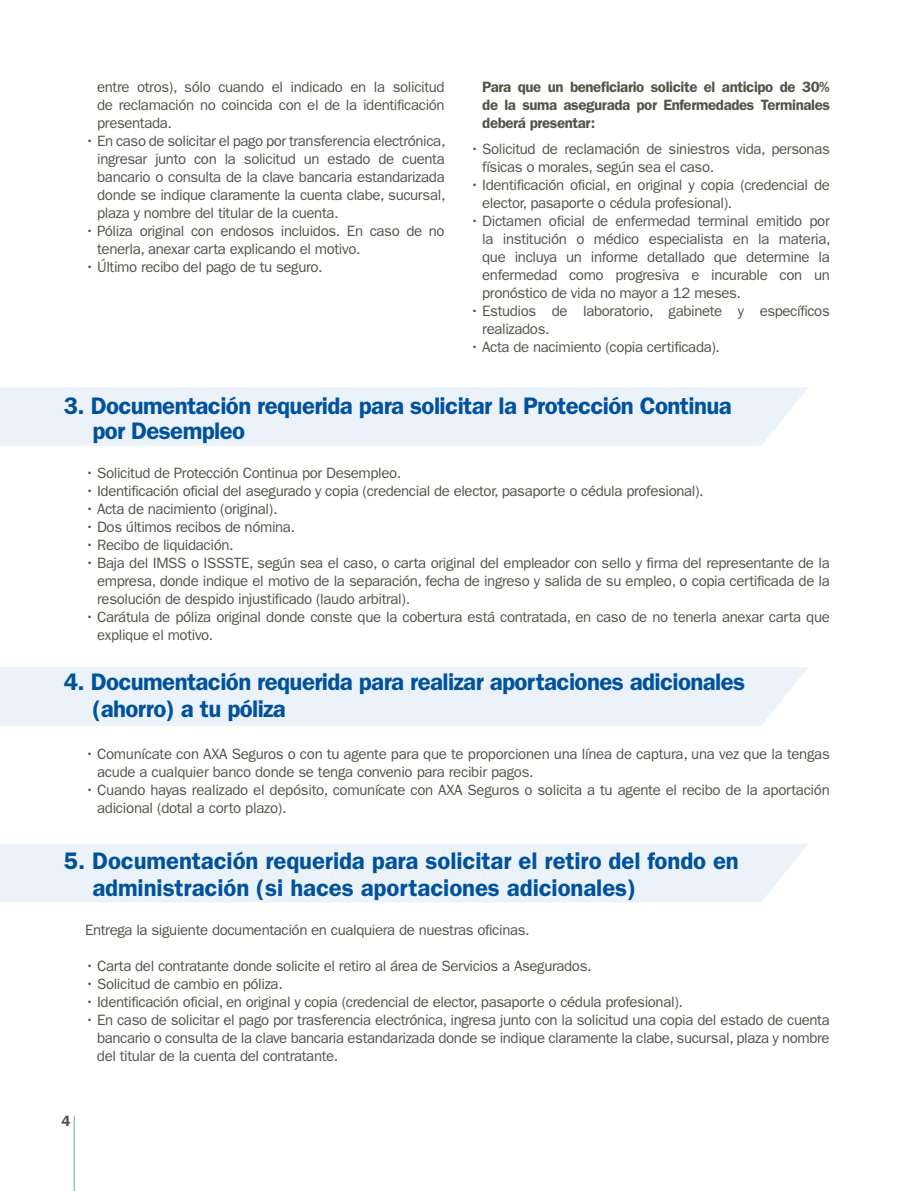
<style>
.page{position:relative;width:915px;height:1191px;background:#fff}
.page>*{position:absolute;margin:0;border:0;box-sizing:border-box;transform-origin:0 0}
.t1{font:600 24px/25.5px "ITC Franklin Gothic Std";letter-spacing:-.025em;color:#00529c}
.t2{font:600 24px/27px "ITC Franklin Gothic Std";letter-spacing:-.005em;color:#00529c}
.t3{font:15px/18px "ITC Franklin Gothic Std";letter-spacing:-.025em;color:#54534a}
.t4{font:600 15px/18px "ITC Franklin Gothic Std";letter-spacing:-.025em;color:#54534a;text-align:justify}
</style>
<div class="page">
<hr style="left:74px;top:1116px;width:1px;height:75px;background:#5da9dd">
<div style="left:0;top:387px;width:808px;height:59px;background:#ecf2fa"></div>
<div style="left:0;top:667px;width:808px;height:58px;background:#ecf2fa"></div>
<div style="left:0;top:844px;width:808px;height:58px;background:#ecf2fa"></div>
<p class="t3" style="left:97px;top:78px;width:349px;text-align:justify">entre otros), sólo cuando el indicado en la solicitud de reclamación no coincida con el de la identificación presentada.</p>
<p class="t3" style="left:97px;top:132px;width:350px;text-align:justify;text-indent:-12px">• En caso de solicitar el pago por transferencia electrónica, ingresar junto con la solicitud un estado de cuenta bancario o consulta de la clave bancaria estandarizada donde se indique claramente la cuenta clabe, sucursal, plaza y nombre del titular de la cuenta.</p>
<p class="t3" style="left:97px;top:222px;width:349px;text-indent:-12px">• Póliza original con endosos incluidos. En caso de no tenerla, anexar carta explicando el motivo.</p>
<p class="t3" style="left:85px;top:258px;width:239px">• Último recibo del pago de tu seguro.</p>
<p class="t4" style="left:482px;top:78px;width:349px">Para que un beneficiario solicite el anticipo de 30% de la suma asegurada por Enfermedades Terminales deberá presentar:</p>
<p class="t3" style="left:482px;top:140px;width:349px;text-indent:-12px">• Solicitud de reclamación de siniestros vida, personas físicas o morales, según sea el caso.</p>
<p class="t3" style="left:482px;top:176px;width:349px;text-indent:-12px">• Identificación oficial, en original y copia (credencial de elector, pasaporte o cédula profesional).</p>
<p class="t3" style="left:482px;top:212px;width:350px;text-align:justify;text-indent:-12px">• Dictamen oficial de enfermedad terminal emitido por la institución o médico especialista en la materia, que incluya un informe detallado que determine la enfermedad como progresiva e incurable con un pronóstico de vida no mayor a 12 meses.</p>
<p class="t3" style="left:482px;top:302px;width:349px;text-indent:-12px">• Estudios de laboratorio, gabinete y específicos realizados.</p>
<p class="t3" style="left:470px;top:338px;width:251px">• Acta de nacimiento (copia certificada).</p>
<h1 class="t1" style="left:92px;top:393px;width:640px;text-indent:-29px">3. Documentación requerida para solicitar la Protección Continua por Desempleo</h1>
<p class="t3" style="left:85px;top:464px;width:318px">• Solicitud de Protección Continua por Desempleo.</p>
<p class="t3" style="left:85px;top:482px;width:620px">• Identificación oficial del asegurado y copia (credencial de elector, pasaporte o cédula profesional).</p>
<p class="t3" style="left:85px;top:500px;width:194px">• Acta de nacimiento (original).</p>
<p class="t3" style="left:85px;top:518px;width:211px">• Dos últimos recibos de nómina.</p>
<p class="t3" style="left:85px;top:536px;width:150px">• Recibo de liquidación.</p>
<p class="t3" style="left:97px;top:554px;width:734px;text-align:justify;text-indent:-12px">• Baja del IMSS o ISSSTE, según sea el caso, o carta original del empleador con sello y firma del representante de la empresa, donde indique el motivo de la separación, fecha de ingreso y salida de su empleo, o copia certificada de la resolución de despido injustificado (laudo arbitral).</p>
<p class="t3" style="left:97px;top:608px;width:734px;text-indent:-12px">• Carátula de póliza original donde conste que la cobertura está contratada, en caso de no tenerla anexar carta que explique el motivo.</p>
<h1 class="t1" style="left:92px;top:668px;width:654px;line-height:27px;text-indent:-28px">4. Documentación requerida para realizar aportaciones adicionales (ahorro) a tu póliza</h1>
<p class="t3" style="left:97px;top:745px;width:734px;text-indent:-12px">• Comunícate con AXA Seguros o con tu agente para que te proporcionen una línea de captura, una vez que la tengas acude a cualquier banco donde se tenga convenio para recibir pagos.</p>
<p class="t3" style="left:97px;top:781px;width:734px;text-indent:-12px">• Cuando hayas realizado el depósito, comunícate con AXA Seguros o solicita a tu agente el recibo de la aportación adicional (dotal a corto plazo).</p>
<h1 class="t2" style="left:92px;top:847px;width:648px;text-indent:-28px">5. Documentación requerida para solicitar el retiro del fondo en administración (si haces aportaciones adicionales)</h1>
<p class="t3" style="left:85px;top:921px;width:446px">Entrega la siguiente documentación en cualquiera de nuestras oficinas.</p>
<p class="t3" style="left:85px;top:957px;width:508px">• Carta del contratante donde solicite el retiro al área de Servicios a Asegurados.</p>
<p class="t3" style="left:85px;top:975px;width:199px">• Solicitud de cambio en póliza.</p>
<p class="t3" style="left:85px;top:993px;width:599px">• Identificación oficial, en original y copia (credencial de elector, pasaporte o cédula profesional).</p>
<p class="t3" style="left:97px;top:1011px;width:734px;text-align:justify;text-indent:-12px">• En caso de solicitar el pago por trasferencia electrónica, ingresa junto con la solicitud una copia del estado de cuenta bancario o consulta de la clave bancaria estandarizada donde se indique claramente la clabe, sucursal, plaza y nombre del titular de la cuenta del contratante.</p>
<p class="t4" style="left:62px;top:1112px;width:10px">4</p>
</div>
